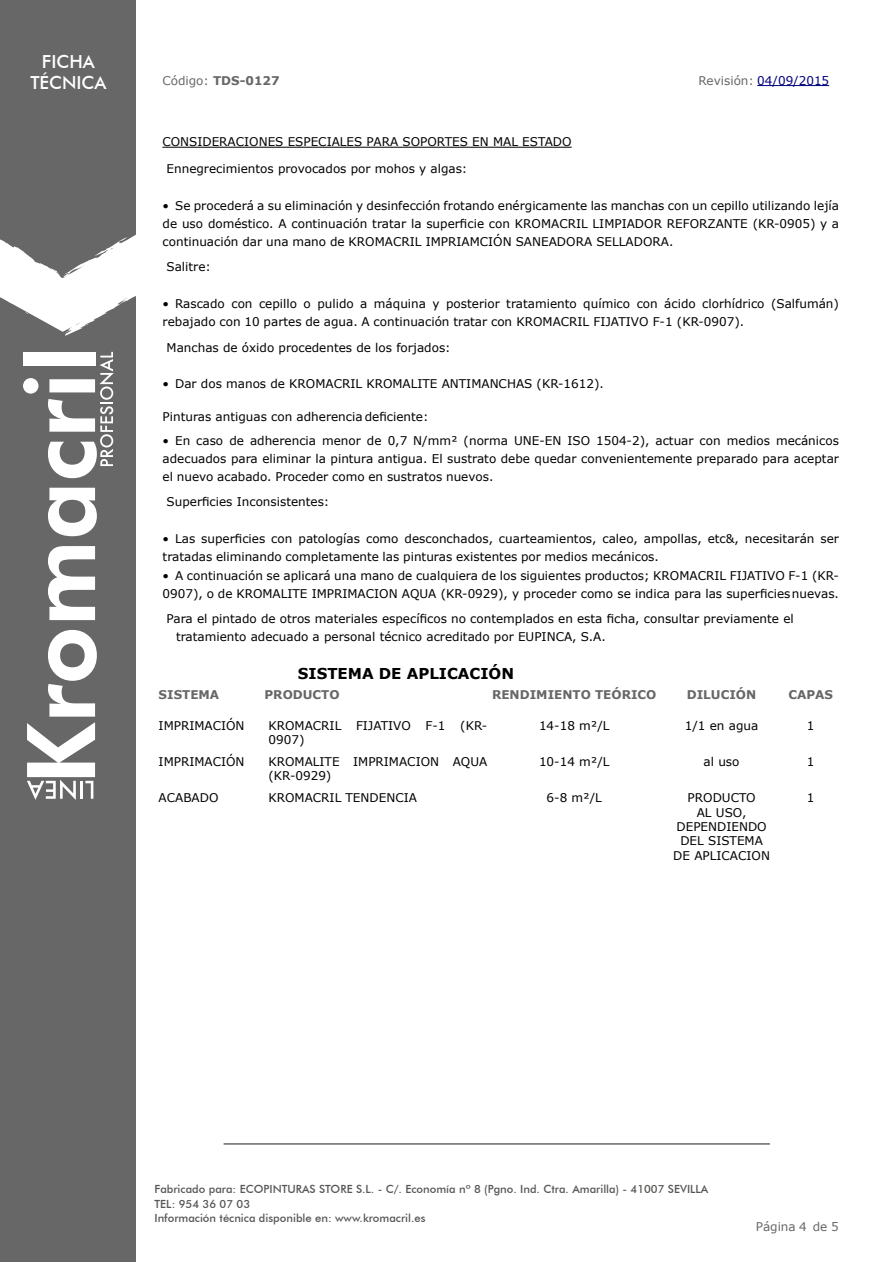
<style>
.page{position:relative;width:893px;height:1263px;background:#fff}
.page>*{position:absolute;margin:0;border:0;box-sizing:border-box;transform-origin:0 0}
.t1{font:500 18px/21.6px "Futura BT";color:#fff;text-align:center}
.t2{font:700 15px "Verdana";color:#000}
.t3{font:12px/18px "Verdana";color:#000}
.t4{font:700 12px "Verdana";color:#676767}
.t5{font:12px "Verdana";color:#00007f}
.t6{font:12px "Verdana";color:#676767}
.t7{font:500 11.25px/14.4px "Futura BT";color:#575756}
.s1{font-weight:400}
.s2{color:#676767}
</style>
<div class="page">
<div style="left:1px;top:1px;width:135px;height:1261px;background:#676767"></div>
<svg style="left:48px;top:546px;width:47px;height:74px"></svg>
<svg style="left:48px;top:488px;width:49px;height:48px"></svg>
<svg style="left:23px;top:352px;width:91px;height:126px"></svg>
<svg style="left:27px;top:630px;width:70px;height:170px"></svg>
<svg style="left:0;top:191px;width:136px;height:145px"></svg>
<hr style="left:224px;top:1143px;width:546px;height:2px;background:#676767">
<hr style="left:757px;top:85px;width:72px;height:1px;background:#00007f">
<hr style="left:162px;top:147px;width:410px;height:1px;background:#000">
<h1 class="t1" style="left:30px;top:50px;width:78px">FICHA<br>TÉCNICA</h1>
<p class="t4" style="left:162px;top:72px;width:119px"><span class="s1">Código:</span> TDS-0127</p>
<p class="t5" style="left:698px;top:72px;width:132px"><span class="s2">Revisión:</span> 04/09/2015</p>
<p class="t3" style="left:162px;top:133px;width:411px">CONSIDERACIONES ESPECIALES PARA SOPORTES EN MAL ESTADO</p>
<p class="t3" style="left:167px;top:160px;width:302px">Ennegrecimientos provocados por mohos y algas:</p>
<p class="t3" style="left:163px;top:197px;width:678px;text-align:justify">• Se procederá a su eliminación y desinfección frotando enérgicamente las manchas con un cepillo utilizando lejía de uso doméstico. A continuación tratar la superficie con KROMACRIL LIMPIADOR REFORZANTE (KR-0905) y a continuación dar una mano de KROMACRIL IMPRIAMCIÓN SANEADORA SELLADORA.</p>
<p class="t3" style="left:167px;top:258px;width:46px">Salitre:</p>
<p class="t3" style="left:163px;top:295px;width:678px">• Rascado con cepillo o pulido a máquina y posterior tratamiento químico con ácido clorhídrico (Salfumán) rebajado con 10 partes de agua. A continuación tratar con KROMACRIL FIJATIVO F-1 (KR-0907).</p>
<p class="t3" style="left:167px;top:338px;width:286px">Manchas de óxido procedentes de los forjados:</p>
<p class="t3" style="left:163px;top:375px;width:443px">• Dar dos manos de KROMACRIL KROMALITE ANTIMANCHAS (KR-1612).</p>
<p class="t3" style="left:163px;top:408px;width:267px">Pinturas antiguas con adherencia deficiente:</p>
<p class="t3" style="left:163px;top:431px;width:678px;text-align:justify">• En caso de adherencia menor de 0,7 N/mm² (norma UNE-EN ISO 1504-2), actuar con medios mecánicos adecuados para eliminar la pintura antigua. El sustrato debe quedar convenientemente preparado para aceptar el nuevo acabado. Proceder como en sustratos nuevos.</p>
<p class="t3" style="left:167px;top:493px;width:164px">Superficies Inconsistentes:</p>
<p class="t3" style="left:163px;top:530px;width:678px">• Las superficies con patologías como desconchados, cuarteamientos, caleo, ampollas, etc&amp;, necesitarán ser tratadas eliminando completamente las pinturas existentes por medios mecánicos.</p>
<p class="t3" style="left:163px;top:566px;width:678px">• A continuación se aplicará una mano de cualquiera de los siguientes productos; KROMACRIL FIJATIVO F-1 (KR-<br>0907), o de KROMALITE IMPRIMACION AQUA (KR-0929), y proceder como se indica para las superficies nuevas.</p>
<p class="t3" style="left:176px;top:610px;width:619px;text-indent:-9px">Para el pintado de otros materiales específicos no contemplados en esta ficha, consultar previamente el tratamiento adecuado a personal técnico acreditado por EUPINCA, S.A.</p>
<p class="t2" style="left:298px;top:663px;width:218px">SISTEMA DE APLICACIÓN</p>
<p class="t4" style="left:159px;top:687px;width:62px">SISTEMA</p>
<p class="t4" style="left:264px;top:687px;width:77px">PRODUCTO</p>
<p class="t4" style="left:492px;top:687px;width:166px">RENDIMIENTO TEÓRICO</p>
<p class="t4" style="left:687px;top:687px;width:71px">DILUCIÓN</p>
<p class="t4" style="left:788px;top:687px;width:46px">CAPAS</p>
<p class="t3" style="left:159px;top:717px;width:87px">IMPRIMACIÓN</p>
<p class="t3" style="left:268px;top:719px;width:220px;line-height:14.4px">KROMACRIL FIJATIVO F-1 (KR-<br>0907)</p>
<p class="t3" style="left:539px;top:717px;width:72px">14-18 m²/L</p>
<p class="t3" style="left:685px;top:717px;width:75px">1/1 en agua</p>
<p class="t3" style="left:807px;top:717px;width:9px">1</p>
<p class="t3" style="left:159px;top:753px;width:87px">IMPRIMACIÓN</p>
<p class="t3" style="left:268px;top:755px;width:220px;line-height:14.4px">KROMALITE IMPRIMACION AQUA (KR-0929)</p>
<p class="t3" style="left:539px;top:753px;width:72px">10-14 m²/L</p>
<p class="t3" style="left:704px;top:753px;width:37px">al uso</p>
<p class="t3" style="left:807px;top:753px;width:9px">1</p>
<p class="t3" style="left:159px;top:789px;width:61px">ACABADO</p>
<p class="t3" style="left:268px;top:789px;width:150px">KROMACRIL TENDENCIA</p>
<p class="t3" style="left:547px;top:789px;width:57px">6-8 m²/L</p>
<p class="t3" style="left:673px;top:791px;width:98px;line-height:14.4px;text-align:center">PRODUCTO<br>AL USO,<br>DEPENDIENDO<br>DEL SISTEMA<br>DE APLICACION</p>
<p class="t3" style="left:807px;top:789px;width:9px">1</p>
<p class="t7" style="left:154px;top:1182px;width:555px">Fabricado para: ECOPINTURAS STORE S.L. - C/. Economía nº 8 (Pgno. Ind. Ctra. Amarilla) - 41007 SEVILLA<br>TEL: 954 36 07 03<br>Información técnica disponible en: www.kromacril.es</p>
<p class="t6" style="left:756px;top:1218px;width:52px">Página 4</p>
<p class="t6" style="left:813px;top:1218px;width:28px">de 5</p>
</div>
